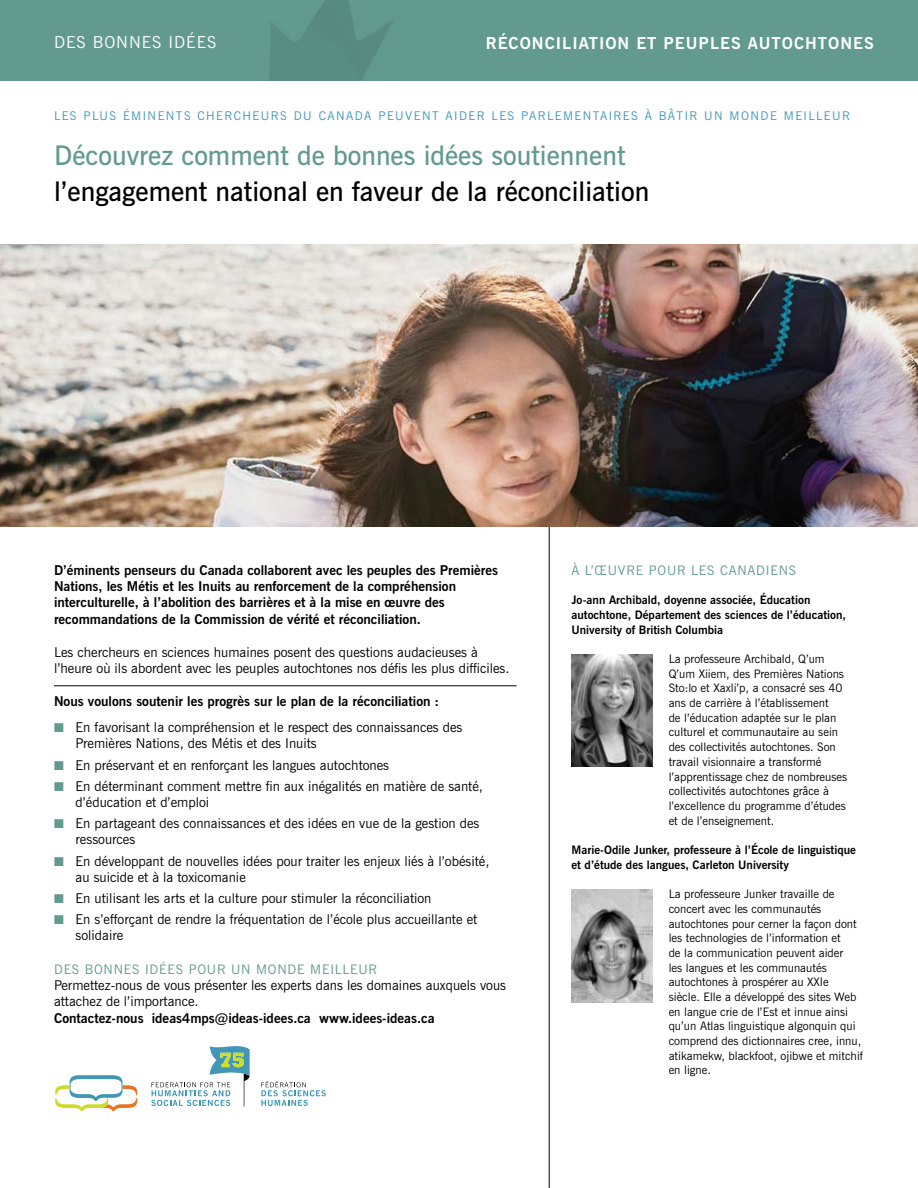
<style>
.page{position:relative;width:918px;height:1188px;background:#fff}
.page>*{position:absolute;margin:0;border:0;box-sizing:border-box;transform-origin:0 0}
.t1{font:600 27px "News Gothic BT";color:#000}
.t2{font:600 27px "News Gothic BT";color:#629a8f}
.t3{font:700 16.5px "News Gothic BT";letter-spacing:.06em;color:#fff}
.t4{font:16.5px "News Gothic BT";letter-spacing:.06em;color:#fff}
.t5{font:13.5px/16.5px "News Gothic BT";color:#000}
.t6{font:700 13.5px/16.5px "News Gothic BT";color:#000}
.t7{font:13.2px "News Gothic BT";letter-spacing:.06em;color:#629a8f}
.t8{font:12px "News Gothic BT";letter-spacing:.12em;color:#4197b5}
.t9{font:11.7px/14.7px "News Gothic BT";color:#000}
.t10{font:700 11.7px/14.7px "News Gothic BT";color:#000}
.s1{color:#629a8f}
</style>
<div class="page">
<hr style="left:54px;top:686px;width:463px;height:1px;background:#000">
<svg style="left:261px;top:1081px;width:65px;height:25px"></svg>
<svg style="left:55px;top:1075px;width:82px;height:36px"></svg>
<svg style="left:151px;top:1046px;width:99px;height:61px"></svg>
<hr style="left:549px;top:484px;width:1px;height:704px;background:#000">
<img style="left:0;top:245px;width:918px;height:281px">
<div style="left:0;top:0;width:918px;height:81px;background:#629a8f"></div>
<img style="left:572px;top:654px;width:80px;height:113px">
<img style="left:572px;top:890px;width:80px;height:112px">
<p class="t4" style="left:54px;top:32px;width:164px">Des bonnes idées</p>
<p class="t3" style="left:486px;top:33px;width:24px">Réconci</p>
<p class="t3" style="left:562px;top:33px;width:47px">liation</p>
<p class="t3" style="left:636px;top:33px;width:239px">et peuples autochton es</p>
<p class="t8" style="left:54px;top:108px;width:98px">Les plus ÉMINEN</p>
<p class="t8" style="left:176px;top:108px;width:575px">TS chercheurs du Canada peuvent aider les parlem entaires à bâtir un MONDE</p>
<p class="t8" style="left:784px;top:108px;width:68px">m eilleur</p>
<h1 class="t2" style="left:54px;top:139px;width:573px">Découvrez comment de bonnes idées soutiennent</h1>
<h1 class="t1" style="left:54px;top:175px;width:597px">l’engagement national en faveur de la réconciliation</h1>
<p class="t6" style="left:54px;top:561px;width:446px">D’éminents penseurs du Canada collaborent avec les peuples des Premières Nations, les Métis et les Inuits au renforcement de la compréhension interculturelle, à l’abolition des barrières et à la mise en œuvre des recommandations de la Commission de vérité et réconciliation.</p>
<p class="t5" style="left:54px;top:644px;width:457px">Les chercheurs en sciences humaines posent des questions audacieuses à l’heure où ils abordent avec les peuples autochtones nos défis les plus difficiles.</p>
<p class="t6" style="left:54px;top:693px;width:387px">Nous voulons soutenir les progrès sur le plan de la réconciliation :</p>
<p class="t5" style="left:76px;top:719px;width:388px;text-indent:-22px"><span class="s1">■</span> En favorisant la compréhension et le respect des connaissances des<br>Premières N ations, des Métis et des I nuits</p>
<p class="t5" style="left:54px;top:756px;width:337px"><span class="s1">■</span> En préservant et en renforçant les langues autochtones</p>
<p class="t5" style="left:76px;top:777px;width:409px;text-indent:-22px"><span class="s1">■</span> En déterminant comment mettre fin aux inégalités en matière de santé, d’éducation et d’emploi</p>
<p class="t5" style="left:76px;top:815px;width:405px;text-indent:-22px"><span class="s1">■</span> En partageant des connaissances et des idées en vue de la gestion des ressources</p>
<p class="t5" style="left:76px;top:852px;width:415px;text-indent:-22px"><span class="s1">■</span> En développant de nouvelles idées pour traiter les enjeux liés à l’obésité, au suicide et à la toxicomanie</p>
<p class="t5" style="left:54px;top:890px;width:379px"><span class="s1">■</span> En utilisant les arts et la culture pour stimuler la réconciliation</p>
<p class="t5" style="left:76px;top:911px;width:403px;text-indent:-22px"><span class="s1">■</span> En s’efforçant de rendre la fréquentation de l’école plus accueillante et solidaire</p>
<p class="t7" style="left:54px;top:961px;width:50px">DEs BONNES</p>
<p class="t7" style="left:145px;top:961px;width:54px">IDÉES POUR</p>
<p class="t7" style="left:231px;top:961px;width:10px">UN</p>
<p class="t7" style="left:256px;top:961px;width:22px">MONDE</p>
<p class="t7" style="left:310px;top:961px;width:21px">MEILLEUR</p>
<p class="t5" style="left:54px;top:977px;width:454px">Permettez-nous de vous présenter les experts dans les domaines auxquels vous attachez de l’importance.</p>
<p class="t6" style="left:54px;top:1010px;width:382px">Contactez-nous ideas4mps@ideas-idees.ca www.idees-ideas.ca</p>
<p class="t7" style="left:572px;top:562px;width:226px">À l’œuvre pour les Canadiens</p>
<p class="t10" style="left:572px;top:593px;width:276px">Jo-ann Archibald, doyenne associée, Éducation autochtone, Département des sciences de l’éducation,<br>University of British Columbia</p>
<p class="t9" style="left:669px;top:651px;width:180px">La professeure Archibald, Q’um Q’um Xiiem, des Premières N ations Sto:lo et Xaxli’p, a consacré ses 40 ans de carrière à l’établissement<br>de l’éducation adaptée sur le plan culturel et communautaire au sein des collectivités autochtones. Son travail visionnaire a transformé l’apprentissage chez de nombreuses collectivités autochtones grâce à l’excellence du programme d’études et de l’enseignement.</p>
<p class="t10" style="left:572px;top:842px;width:286px">Marie-Odile Junker, professeure à l’École de linguistique et d’étude des langues, Carleton University</p>
<p class="t9" style="left:669px;top:887px;width:196px">La professeure Junker travaille de concert avec les communautés autochtones pour cerner la façon dont les technologies de l’information et<br>de la communication peuvent aider<br>les langues et les communautés autochtones à prospérer au XXI e<br>siècle. Elle a développé des sites Web en langue crie de l’Est et innue ainsi qu’un Atlas linguistique algonquin qui comprend des dictionnaires cree, innu, atikamekw, blackfoot, ojibwe et mitchif en ligne.</p>
</div>
